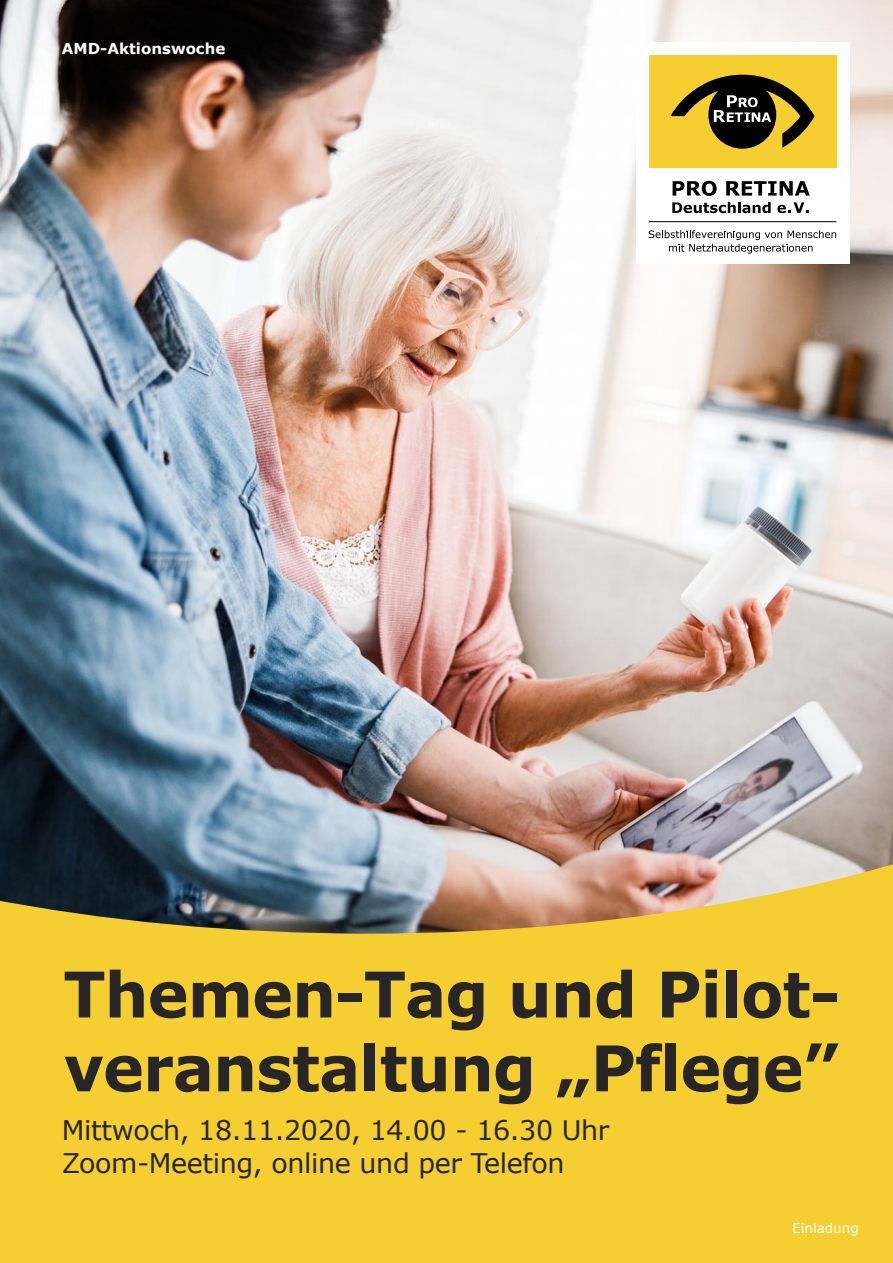
<style>
.page{position:relative;width:893px;height:1263px;background:#fff}
.page>*{position:absolute;margin:0;border:0;box-sizing:border-box;transform-origin:0 0}
.t1{font:700 63px/73.8px "Verdana";letter-spacing:-.015em;color:#272526}
.t2{font:27px/32.4px "Verdana";letter-spacing:-.015em;color:#272526}
.t3{font:700 15px "Verdana";color:#fff}
.t4{font:13.5px "Verdana";color:#fff}
</style>
<div class="page">
<img style="left:0;top:0;width:893px;height:825px">
<div style="left:636px;top:43px;width:213px;height:221px;background:#fff"></div>
<div style="left:649px;top:55px;width:187px;height:113px;background:#f5cf31"></div>
<hr style="left:649px;top:221px;width:187px;height:1px;background:#000">
<svg style="left:0;top:825px;width:893px;height:438px;background:#debf42"></svg>
<svg style="left:670px;top:75px;width:144px;height:74px"></svg>
<svg style="left:673px;top:181px;width:44px;height:15px"></svg>
<svg style="left:726px;top:181px;width:84px;height:15px"></svg>
<svg style="left:672px;top:202px;width:99px;height:11px"></svg>
<svg style="left:777px;top:202px;width:31px;height:11px"></svg>
<svg style="left:649px;top:230px;width:187px;height:24px"></svg>
<p class="t3" style="left:62px;top:39px;width:165px">AMD-Aktionswoche</p>
<h1 class="t1" style="left:63px;top:955px;width:777px">Themen-Tag und Pilot&shy;veranstaltung „Pflege”</h1>
<p class="t2" style="left:62px;top:1113px;width:549px">Mittwoch, 18.11.2020, 14.00 - 16.30 Uhr<br>Zoom-Meeting, online und per Telefon</p>
<p class="t4" style="left:792px;top:1219px;width:68px">Einladung</p>
</div>
